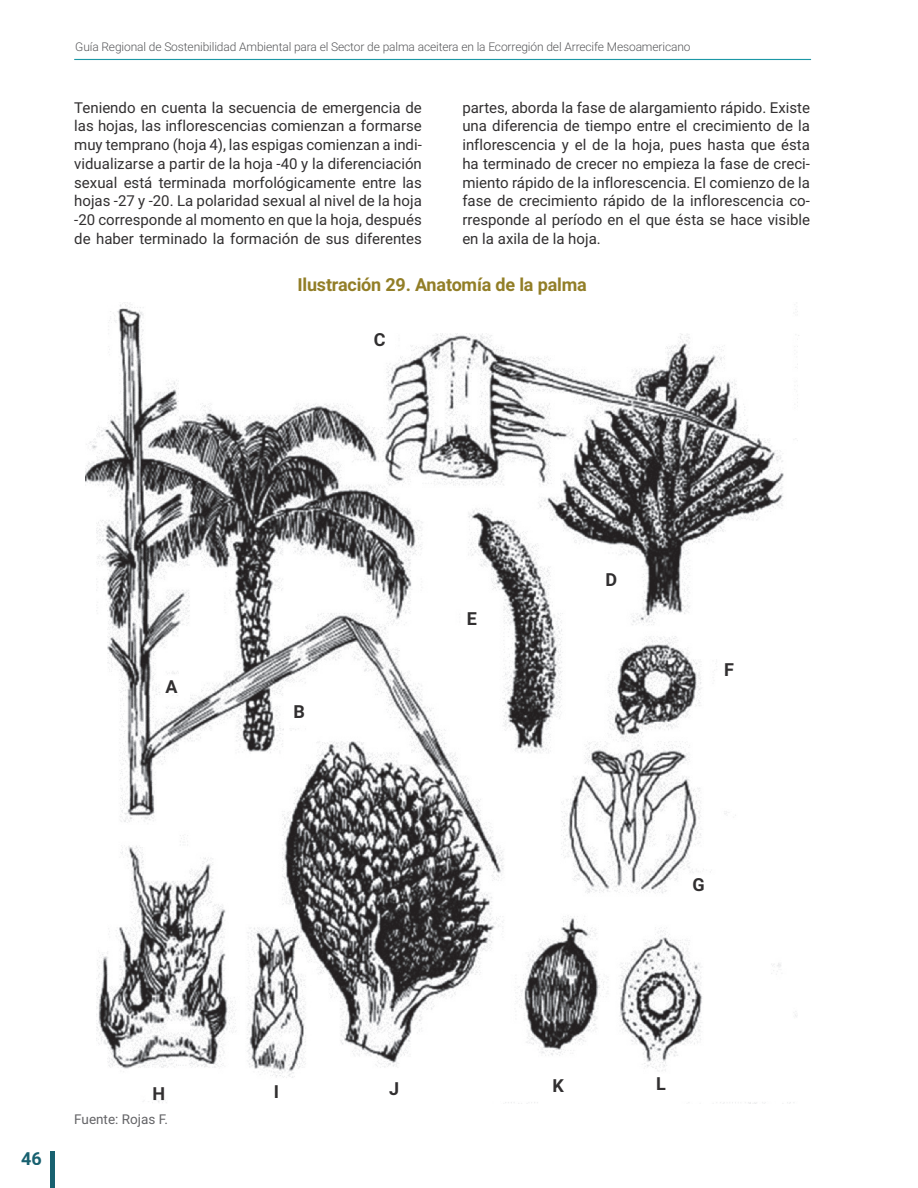
<style>
.page{position:relative;width:918px;height:1188px;background:#fff}
.page>*{position:absolute;margin:0;border:0;box-sizing:border-box;transform-origin:0 0}
.Titulo_de_tablas{font:700 18px "Roboto";letter-spacing:-.01em;color:#927e27}
.Cuerpo_de_texto{font:700 18px "Roboto";color:#312f30}
.t1{font:700 18px "Roboto";color:#186170}
.Cuerpo_de_texto-2{font:15px/18.8px "Roboto";color:#312f30;text-align:justify}
.Pie_de_Fuente{font:13.5px "Roboto";color:#636366}
.t2{font:300 12px "Roboto";letter-spacing:-.01em;color:#57585a}
</style>
<div class="page">
<img style="left:85px;top:302px;width:714px;height:802px">
<hr style="left:74px;top:59px;width:737px;height:1px;background:#1c98a6">
<div style="left:50px;top:1151px;width:5px;height:37px;background:#186170"></div>
<p class="t2" style="left:75px;top:39px;width:617px">Guía Regional de Sostenibilidad Ambiental para el Sector de palma aceitera en la Ecorregión del Arrecife Mesoamericano</p>
<p class="Cuerpo_de_texto-2" style="left:462px;top:97px;width:349px">partes, aborda la fase de alargamiento rápido. Existe una diferencia de tiempo entre el crecimiento de la inflorescencia y el de la hoja, pues hasta que ésta ha terminado de crecer no empieza la fase de creci&shy;miento rápido de la inflorescencia. El comienzo de la fase de crecimiento rápido de la inflorescencia co&shy;rresponde al período en el que ésta se hace visible en la axila de la hoja.</p>
<p class="Titulo_de_tablas" style="left:297px;top:272px;width:291px">Ilustración 29. Anatomía de la palma</p>
<p class="Cuerpo_de_texto-2" style="left:74px;top:97px;width:349px">Teniendo en cuenta la secuencia de emergencia de las hojas, las inflorescencias comienzan a formarse muy temprano (hoja 4), las espigas comienzan a indi&shy;vidualizarse a partir de la hoja -40 y la diferenciación sexual está terminada morfológicamente entre las hojas -27 y -20. La polaridad sexual al nivel de la hoja -20 corresponde al momento en que la hoja, después de haber terminado la formación de sus diferentes</p>
<p class="Cuerpo_de_texto" style="left:374px;top:327px;width:13px">C</p>
<p class="Cuerpo_de_texto" style="left:166px;top:674px;width:14px">A</p>
<p class="Cuerpo_de_texto" style="left:293px;top:699px;width:13px">B</p>
<p class="Cuerpo_de_texto" style="left:467px;top:606px;width:12px">E</p>
<p class="Cuerpo_de_texto" style="left:605px;top:567px;width:13px">D</p>
<p class="Cuerpo_de_texto" style="left:724px;top:657px;width:11px">F</p>
<p class="Cuerpo_de_texto" style="left:693px;top:872px;width:14px">G</p>
<p class="t1" style="left:21px;top:1146px;width:22px">46</p>
<p class="Cuerpo_de_texto" style="left:152px;top:1081px;width:14px">H</p>
<p class="Cuerpo_de_texto" style="left:274px;top:1079px;width:7px">I</p>
<p class="Cuerpo_de_texto" style="left:389px;top:1076px;width:12px">J</p>
<p class="Cuerpo_de_texto" style="left:553px;top:1073px;width:13px">K</p>
<p class="Cuerpo_de_texto" style="left:656px;top:1071px;width:11px">L</p>
<p class="Pie_de_Fuente" style="left:74px;top:1110px;width:95px">Fuente: Rojas F.</p>
</div>
